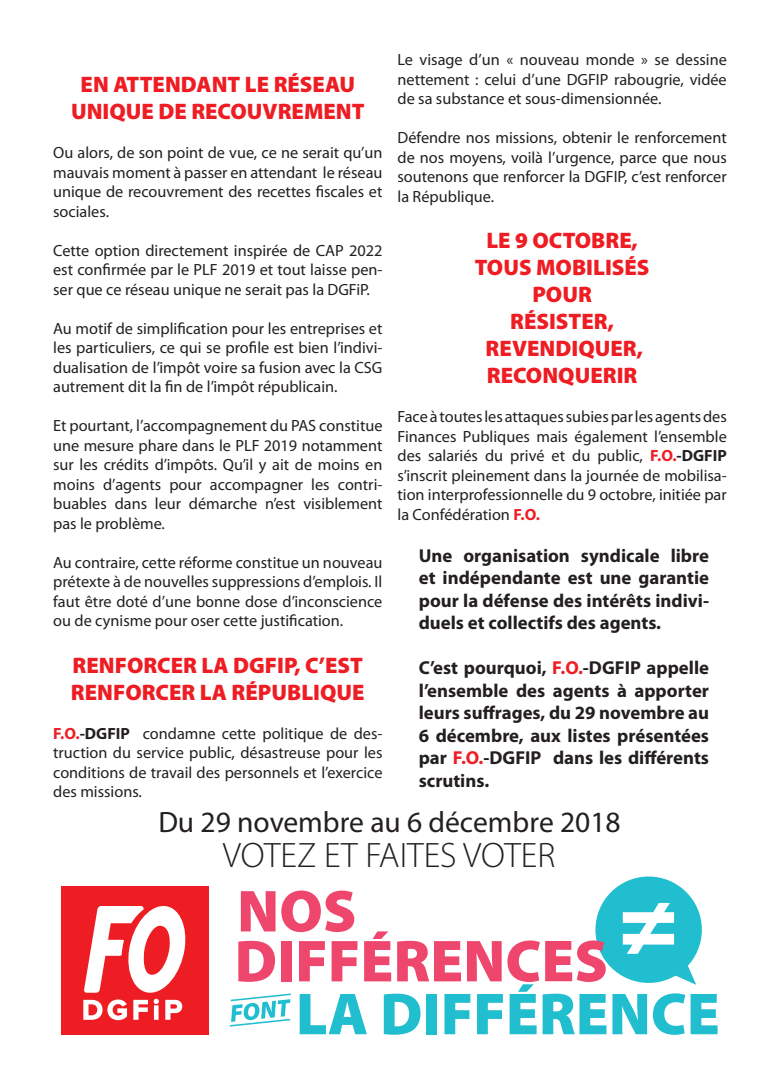
<style>
.page{position:relative;width:780px;height:1088px;background:#fff}
.page>*{position:absolute;margin:0;border:0;box-sizing:border-box;transform-origin:0 0}
.t1{font:300 35.5px "Myriad Pro";color:#231f20}
.t2{font:29.5px "Myriad Pro";color:#231f20}
.t3{font:900 22.5px/27px "Myriad Pro";color:#ee1d23;text-align:center}
.t4{font:700 18.75px/22.5px "Myriad Pro";color:#231f20;text-align:justify}
.t5{font:16.25px/19.5px "Myriad Pro";color:#231f20;text-align:justify}
.s1{font-weight:700;color:#ee1d23}
.s2{font-weight:700}
.s3{color:#ee1d23}
</style>
<div class="page">
<div style="left:595px;top:876px;width:106px;height:107px;background:#21bed0;border-radius:50%"></div>
<svg style="left:622px;top:903px;width:74px;height:82px"></svg>
<svg style="left:612px;top:994px;width:35px;height:40px"></svg>
<svg style="left:653px;top:993px;width:64px;height:42px"></svg>
<div style="left:62px;top:886px;width:147px;height:148px;background:#ee1d23"></div>
<svg style="left:83px;top:999px;width:44px;height:21px"></svg>
<svg style="left:133px;top:1000px;width:15px;height:20px"></svg>
<svg style="left:154px;top:999px;width:5px;height:21px"></svg>
<svg style="left:165px;top:1000px;width:17px;height:20px"></svg>
<svg style="left:84px;top:906px;width:102px;height:87px"></svg>
<svg style="left:229px;top:890px;width:377px;height:145px"></svg>
<p class="t5" style="left:397px;top:50px;width:331px">Le visage d’un « nouveau monde » se dessine nettement : celui d’une DGFIP rabougrie, vidée de sa substance et sous-dimensionnée.</p>
<p class="t5" style="left:397px;top:128px;width:331px">Défendre nos missions, obtenir le renforcement de nos moyens, voilà l’urgence, parce que nous soutenons que renforcer la DGFIP, c’est renforcer la République.</p>
<h3 class="t3" style="left:474px;top:227px;width:176px">LE 9 OCTOBRE,<br>TOUS MOBILISÉS<br>POUR<br>RÉSISTER,<br>REVENDIQUER,<br>RECONQUERIR</h3>
<p class="t5" style="left:397px;top:407px;width:331px">Face à toutes les attaques subies par les agents des Finances Publiques mais également l’ensemble des salariés du privé et du public, <span class="s1">F.O.</span><span class="s2">-DGFIP </span>s’inscrit pleinement dans la journée de mobilisa&shy;tion interprofessionnelle du 9 octobre, initiée par la Confédération <span class="s1">F.O.</span></p>
<p class="t4" style="left:419px;top:544px;width:292px">Une organisation syndicale libre et indépendante est une garantie pour la défense des intérêts indivi&shy;duels et collectifs des agents.</p>
<p class="t4" style="left:419px;top:656px;width:292px">C’est pourquoi, <span class="s3">F.O.</span>-DGFIP appelle l’ensemble des agents à apporter leurs suffrages, du 29 novembre au 6 décembre, aux listes présentées par <span class="s3">F.O.</span>-DGFIP dans les différents scrutins.</p>
<h2 class="t2" style="left:158px;top:804px;width:464px">Du 29 novembre au 6 décembre 2018</h2>
<h1 class="t1" style="left:223px;top:834px;width:334px">VOTEZ ET FAITES VOTER</h1>
<h3 class="t3" style="left:71px;top:71px;width:295px">EN ATTENDANT LE RÉSEAU<br>UNIQUE DE RECOUVREMENT</h3>
<p class="t5" style="left:53px;top:143px;width:331px">Ou alors, de son point de vue, ce ne serait qu’un mauvais moment à passer en attendant le réseau unique de recouvrement des recettes fiscales et sociales.</p>
<p class="t5" style="left:53px;top:240px;width:331px">Cette option directement inspirée de CAP 2022 est confirmée par le PLF 2019 et tout laisse pen&shy;ser que ce réseau unique ne serait pas la DGFiP.</p>
<p class="t5" style="left:53px;top:318px;width:331px">Au motif de simplification pour les entreprises et les particuliers, ce qui se profile est bien l’indivi&shy;dualisation de l’impôt voire sa fusion avec la CSG autrement dit la fin de l’impôt républicain.</p>
<p class="t5" style="left:53px;top:416px;width:331px">Et pourtant, l’accompagnement du PAS constitue une mesure phare dans le PLF 2019 notamment sur les crédits d’impôts. Qu’il y ait de moins en moins d’agents pour accompagner les contri&shy;buables dans leur démarche n’est visiblement pas le problème.</p>
<p class="t5" style="left:53px;top:552px;width:331px">Au contraire, cette réforme constitue un nouveau prétexte à de nouvelles suppressions d’emplois. Il faut être doté d’une bonne dose d’inconscience ou de cynisme pour oser cette justification.</p>
<h3 class="t3" style="left:71px;top:652px;width:295px;text-align:left">RENFORCER LA DGFIP, C’EST<br>RENFORCER LA RÉPUBLIQUE</h3>
<p class="t5" style="left:53px;top:723px;width:331px"><span class="s1">F.O.</span><span class="s2">-DGFIP</span> condamne cette politique de des&shy;truction du service public, désastreuse pour les conditions de travail des personnels et l’exercice des missions.</p>
</div>
